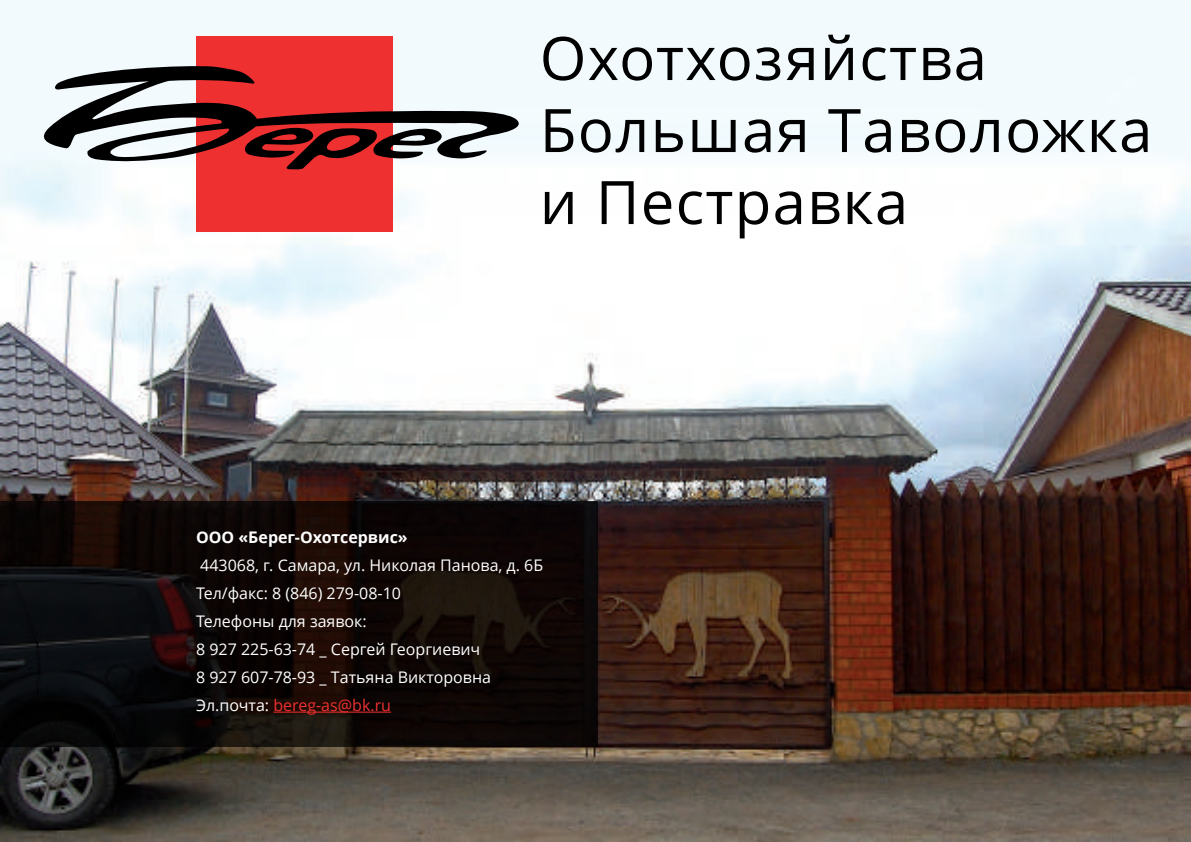
<style>
.page{position:relative;width:1191px;height:842px;background:#fff}
.page>*{position:absolute;margin:0;border:0;box-sizing:border-box;transform-origin:0 0}
.t1{font:60px/72px "Open Sans";letter-spacing:.02em;color:#000}
.t2{font:16px/28px "Open Sans";color:#fff}
.t3{font:700 16px "Open Sans";color:#fff}
.s1{color:#ee3130}
</style>
<div class="page">
<img style="left:0;top:0;width:1190px;height:842px">
<svg style="left:0;top:502px;width:597px;height:245px;background:#0f0807"></svg>
<hr style="left:273px;top:712px;width:118px;height:1px;background:#ee3130">
<div style="left:196px;top:36px;width:196px;height:196px;background:#ee3130"></div>
<svg style="left:286px;top:163px;width:156px;height:6px"></svg>
<svg style="left:38px;top:64px;width:481px;height:99px"></svg>
<h1 class="t1" style="left:540px;top:21px;width:614px">Охотхозяйства<br>Большая Таволожка и Пестравка</h1>
<p class="t3" style="left:196px;top:526px;width:213px">ООО «Берег-Охотсервис»</p>
<p class="t2" style="left:196px;top:551px;width:348px">443068, г. Самара, ул. Николая Панова, д. 6Б<br>Тел/факс: 8 (846) 279-08-10<br>Телефоны для заявок:<br>8 927 225-63-74 _ Сергей Георгиевич<br>8 927 607-78-93 _ Татьяна Викторовна<br>Эл.почта: <span class="s1">bereg-as@bk.ru</span></p>
</div>
